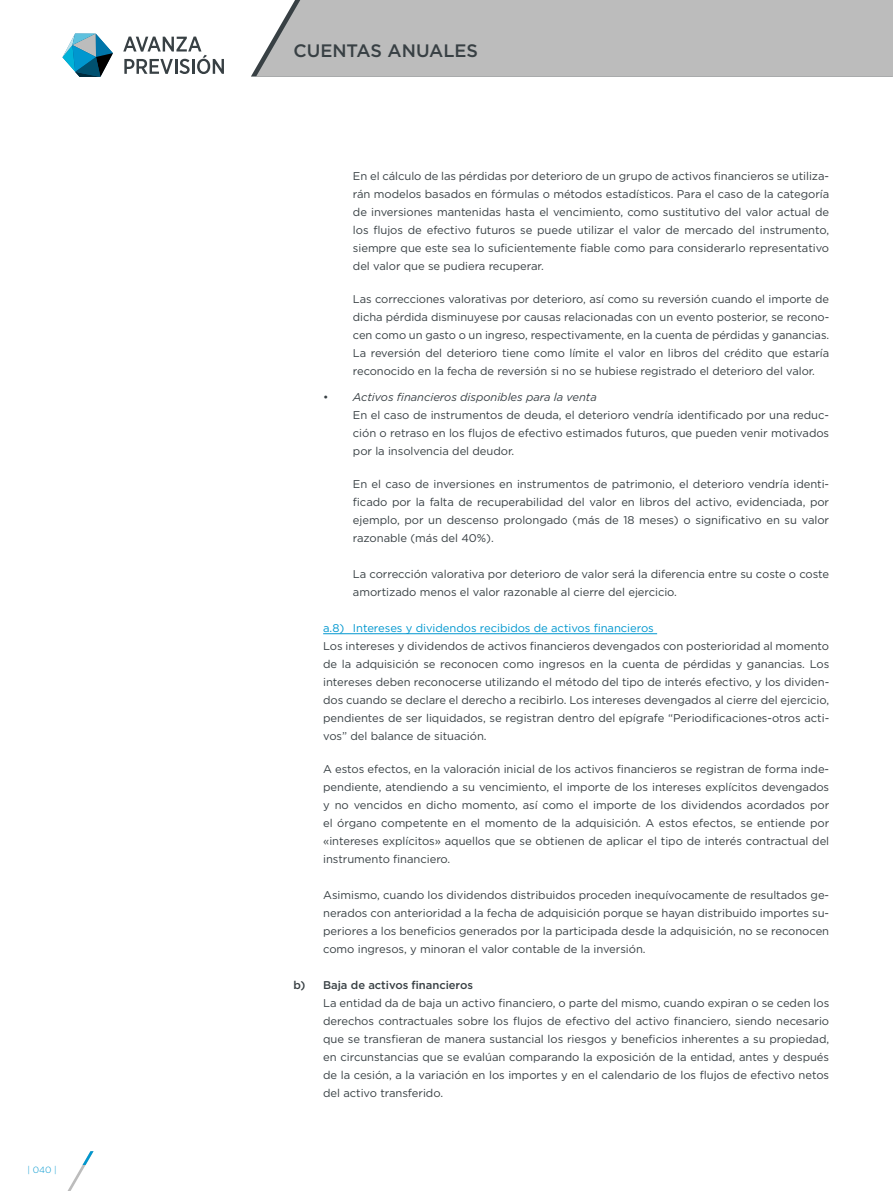
<style>
.page{position:relative;width:893px;height:1191px;background:#fff}
.page>*{position:absolute;margin:0;border:0;box-sizing:border-box;transform-origin:0 0}
.t1{font:500 18px "Gotham";color:#384044}
.t2{font:11.25px/18px "Gotham";letter-spacing:-.005em;color:#384044;text-align:justify}
.t3{font:11.25px "Gotham";letter-spacing:-.005em;color:#0097cf}
.t4{font:500 11.25px "Gotham";letter-spacing:-.005em;color:#384044}
.t5{font:300 9px "Gotham";color:#0097cf}
.s1{font-style:italic}
</style>
<div class="page">
<div style="left:256px;top:0;width:637px;height:77px;background:#bcbcbc"></div>
<svg style="left:123px;top:37px;width:101px;height:37px"></svg>
<svg style="left:62px;top:33px;width:51px;height:44px"></svg>
<svg style="left:67px;top:1151px;width:27px;height:40px"></svg>
<hr style="left:323px;top:633px;width:334px;height:1px;background:#0097cf">
<p class="t5" style="left:27px;top:1164px;width:31px">| 040 |</p>
<h1 class="t1" style="left:293px;top:39px;width:186px">CUENTAS ANUALES</h1>
<p class="t2" style="left:353px;top:166px;width:478px">En el cálculo de las pérdidas por deterioro de un grupo de activos financieros se utiliza&shy;rán modelos basados en fórmulas o métodos estadísticos. Para el caso de la categoría de inversiones mantenidas hasta el vencimiento, como sustitutivo del valor actual de los flujos de efectivo futuros se puede utilizar el valor de mercado del instrumento, siempre que este sea lo suficientemente fiable como para considerarlo representativo del valor que se pudiera recuperar.</p>
<p class="t2" style="left:353px;top:289px;width:478px">Las correcciones valorativas por deterioro, así como su reversión cuando el importe de dicha pérdida disminuyese por causas relacionadas con un evento posterior, se recono&shy;cen como un gasto o un ingreso, respectivamente, en la cuenta de pérdidas y ganancias.<br>La reversión del deterioro tiene como límite el valor en libros del crédito que estaría reconocido en la fecha de reversión si no se hubiese registrado el deterioro del valor.</p>
<p class="t2" style="left:353px;top:388px;width:478px;text-align:left;text-indent:-30px">• <span class="s1">Activos financieros disponibles para la venta<br></span>En el caso de instrumentos de deuda, el deterioro vendría identificado por una reduc&shy;ción o retraso en los flujos de efectivo estimados futuros, que pueden venir motivados por la insolvencia del deudor.</p>
<p class="t2" style="left:353px;top:475px;width:478px">En el caso de inversiones en instrumentos de patrimonio, el deterioro vendría identi&shy;ficado por la falta de recuperabilidad del valor en libros del activo, evidenciada, por ejemplo, por un descenso prolongado (más de 18 meses) o significativo en su valor razonable (más del 40%).</p>
<p class="t2" style="left:353px;top:565px;width:478px">La corrección valorativa por deterioro de valor será la diferencia entre su coste o coste amortizado menos el valor razonable al cierre del ejercicio.</p>
<p class="t3" style="left:323px;top:621px;width:332px">a.8) Intereses y dividendos recibidos de activos financieros</p>
<p class="t2" style="left:323px;top:637px;width:508px">Los intereses y dividendos de activos financieros devengados con posterioridad al momento de la adquisición se reconocen como ingresos en la cuenta de pérdidas y ganancias. Los intereses deben reconocerse utilizando el método del tipo de interés efectivo, y los dividen&shy;dos cuando se declare el derecho a recibirlo. Los intereses devengados al cierre del ejercicio, pendientes de ser liquidados, se registran dentro del epígrafe “Periodificaciones-otros acti&shy;vos” del balance de situación.</p>
<p class="t2" style="left:323px;top:760px;width:508px">A estos efectos, en la valoración inicial de los activos financieros se registran de forma inde&shy;pendiente, atendiendo a su vencimiento, el importe de los intereses explícitos devengados y no vencidos en dicho momento, así como el importe de los dividendos acordados por el órgano competente en el momento de la adquisición. A estos efectos, se entiende por «intereses explícitos» aquellos que se obtienen de aplicar el tipo de interés contractual del instrumento financiero.</p>
<p class="t2" style="left:323px;top:886px;width:508px">Asimismo, cuando los dividendos distribuidos proceden inequívocamente de resultados ge&shy;nerados con anterioridad a la fecha de adquisición porque se hayan distribuido importes su&shy;periores a los beneficios generados por la participada desde la adquisición, no se reconocen como ingresos, y minoran el valor contable de la inversión.</p>
<p class="t4" style="left:293px;top:978px;width:181px">b) Baja de activos financieros</p>
<p class="t2" style="left:323px;top:994px;width:508px">La entidad da de baja un activo financiero, o parte del mismo, cuando expiran o se ceden los derechos contractuales sobre los flujos de efectivo del activo financiero, siendo necesario que se transfieran de manera sustancial los riesgos y beneficios inherentes a su propiedad, en circunstancias que se evalúan comparando la exposición de la entidad, antes y después de la cesión, a la variación en los importes y en el calendario de los flujos de efectivo netos del activo transferido.</p>
</div>
